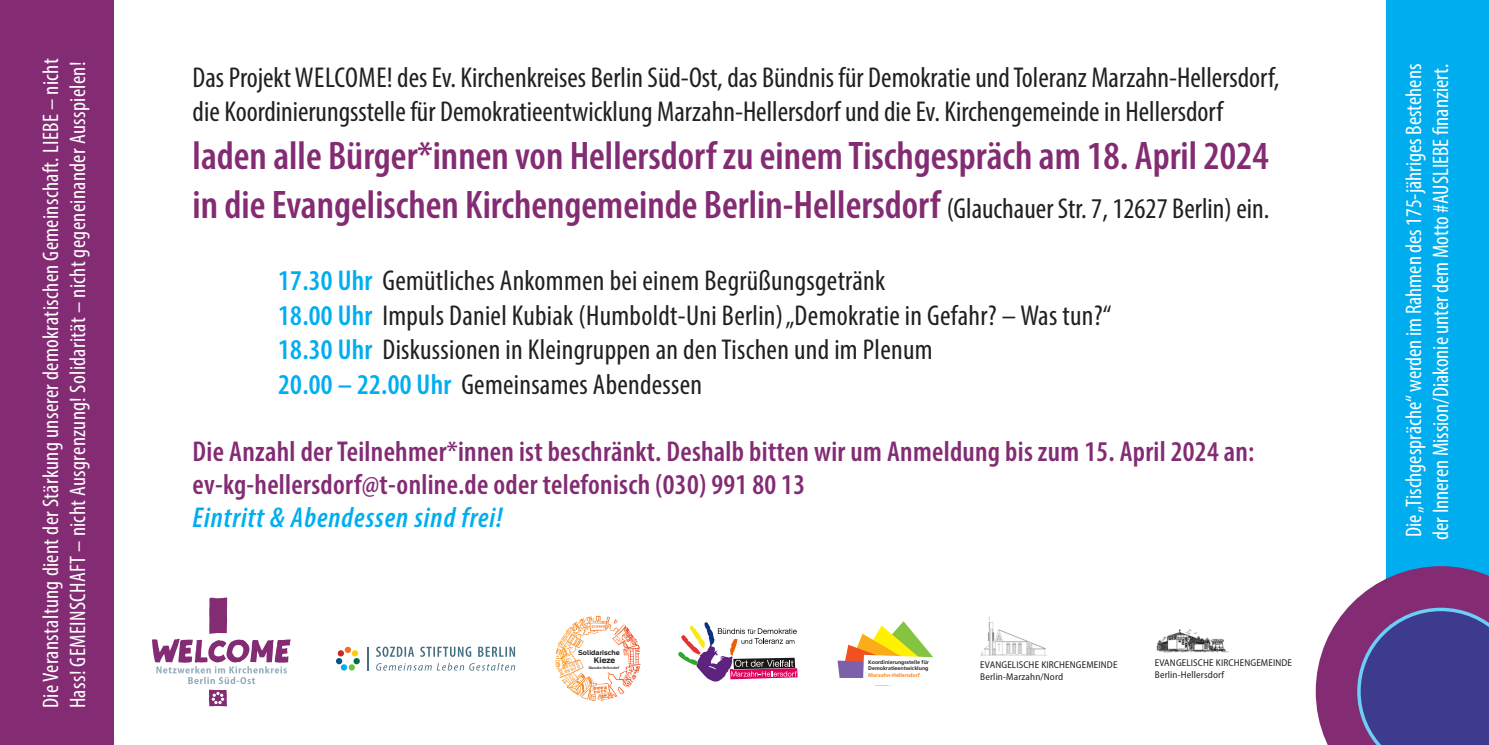
<style>
.page{position:relative;width:1489px;height:745px;background:#fff}
.page>*{position:absolute;margin:0;border:0;box-sizing:border-box;transform-origin:0 0}
.t1{font:600 condensed 40px/48px "Myriad Pro";color:#832b73}
.t2{font:condensed 28.75px/34.5px "Myriad Pro";color:#231f20}
.t3{font:600 condensed 28.75px "Myriad Pro";letter-spacing:.01em;color:#832b73}
.t4{font:italic 600 condensed 28.75px "Myriad Pro";letter-spacing:.035em;color:#00aeef}
.t5{font:condensed 22.5px/27px "Myriad Pro";letter-spacing:.015em;color:#fff}
.t6{font:semi-condensed 9.75px "Myriad Pro";letter-spacing:.015em;color:#231f20}
.t7{font:700 7.5px "Antenna";letter-spacing:-.005em;color:#231f20}
.t8{font:700 6.25px "Antenna";color:#231f20}
.t9{font:700 5.25px/6.5px "Frutiger";color:#231f20;text-align:justify}
.t10{font:700 condensed 3.5px "Frutiger";color:#231f20}
.s1{font-weight:400;font-size:28.75px;color:#231f20}
.s2{font-weight:600;color:#00aeef}
.s3{color:#f58420}
</style>
<div class="page">
<div style="left:0;top:0;width:113px;height:744px;background:#832b73"></div>
<div style="left:1386px;top:0;width:102px;height:744px;background:#00aeef"></div>
<svg style="left:209px;top:689px;width:18px;height:17px"></svg>
<svg style="left:152px;top:597px;width:139px;height:86px"></svg>
<img style="left:980px;top:616px;width:66px;height:40px">
<svg style="left:678px;top:622px;width:119px;height:59px"></svg>
<svg style="left:837px;top:621px;width:97px;height:56px"></svg>
<svg style="left:556px;top:615px;width:44px;height:42px"></svg>
<img style="left:1156px;top:629px;width:71px;height:24px">
<svg style="left:376px;top:646px;width:139px;height:10px"></svg>
<svg style="left:376px;top:662px;width:139px;height:8px"></svg>
<svg style="left:367px;top:647px;width:1px;height:23px"></svg>
<svg style="left:348px;top:663px;width:7px;height:7px"></svg>
<svg style="left:353px;top:657px;width:7px;height:7px"></svg>
<svg style="left:338px;top:649px;width:6px;height:7px"></svg>
<svg style="left:345px;top:646px;width:6px;height:6px"></svg>
<svg style="left:336px;top:657px;width:6px;height:7px"></svg>
<svg style="left:341px;top:663px;width:6px;height:7px"></svg>
<svg style="left:352px;top:649px;width:6px;height:7px"></svg>
<svg style="left:1315px;top:566px;width:173px;height:178px;background:#6c5094"></svg>
<p class="t5" style="left:37px;top:708px;width:651px;rotate:-90deg">Die Veranstaltung dient der Stärkung unserer demokratischen Gemeinschaft. LIEBE – nicht<br>Hass! GEMEINSCHAFT – nicht Ausgrenzung! Solidarität – nicht gegeneinander Ausspielen!</p>
<p class="t2" style="left:193px;top:60px;width:1088px">Das Projekt WELCOME! des Ev. Kirchenkreises Berlin Süd-Ost, das Bündnis für Demokratie und Toleranz Marzahn-Hellersdorf, die Koordinierungsstelle für Demokratieentwicklung Marzahn-Hellersdorf und die Ev. Kirchengemeinde in Hellersdorf</p>
<p class="t1" style="left:193px;top:131px;width:1078px">laden alle Bürger*innen von Hellersdorf zu einem Tischgespräch am 18. April 2024 in die Evangelischen Kirchengemeinde Berlin-Hellersdorf <span class="s1">(Glauchauer Str. 7, 12627 Berlin) ein.</span></p>
<p class="t2" style="left:278px;top:263px;width:608px"><span class="s2">17.30 Uhr</span> Gemütliches Ankommen bei einem Begrüßungsgetränk</p>
<p class="t2" style="left:278px;top:297px;width:835px"><span class="s2">18.00 Uhr</span> Impuls Daniel Kubiak (Humboldt-Uni Berlin) „Demokratie in Gefahr? – Was tun?“</p>
<p class="t2" style="left:278px;top:332px;width:656px"><span class="s2">18.30 Uhr</span> Diskussionen in Kleingruppen an den Tischen und im Plenum</p>
<p class="t2" style="left:278px;top:366px;width:425px"><span class="s2">20.00 – 22.00 Uhr</span> Gemeinsames Abendessen</p>
<p class="t3" style="left:193px;top:433px;width:1063px">Die Anzahl der Teilnehmer*innen ist beschränkt. Deshalb bitten wir um Anmeldung bis zum 15. April 2024 an:</p>
<p class="t3" style="left:193px;top:466px;width:614px">ev-kg-hellersdorf@t-online.de oder telefonisch (030) 991 80 13</p>
<p class="t4" style="left:193px;top:499px;width:311px">Eintritt &amp; Abendessen sind frei!</p>
<p class="t8" style="left:578px;top:648px;width:43px">Solidarische</p>
<p class="t10" style="left:588px;top:665px;width:32px">Marzahn-Hellersdorf</p>
<p class="t7" style="left:594px;top:655px;width:23px">Kieze</p>
<p class="t6" style="left:1154px;top:656px;width:139px">EVANGELISCHE KIRCHENGEMEINDE</p>
<p class="t6" style="left:1154px;top:667px;width:71px">Berlin-Hellersdorf</p>
<p class="t9" style="left:868px;top:658px;width:62px">Koordinierungsstelle für Demokratieentwicklung <span class="s3">Marzahn-Hellersdorf</span></p>
<p class="t6" style="left:980px;top:658px;width:139px">EVANGELISCHE KIRCHENGEMEINDE</p>
<p class="t6" style="left:980px;top:670px;width:84px">Berlin-Marzahn/Nord</p>
<p class="t5" style="left:1399px;top:539px;width:477px;rotate:-90deg">Die „Tischgespräche“ werden im Rahmen des 175-jähriges Bestehens der Inneren Mission/Diakonie unter dem Motto #AUSLIEBE finanziert.</p>
</div>
